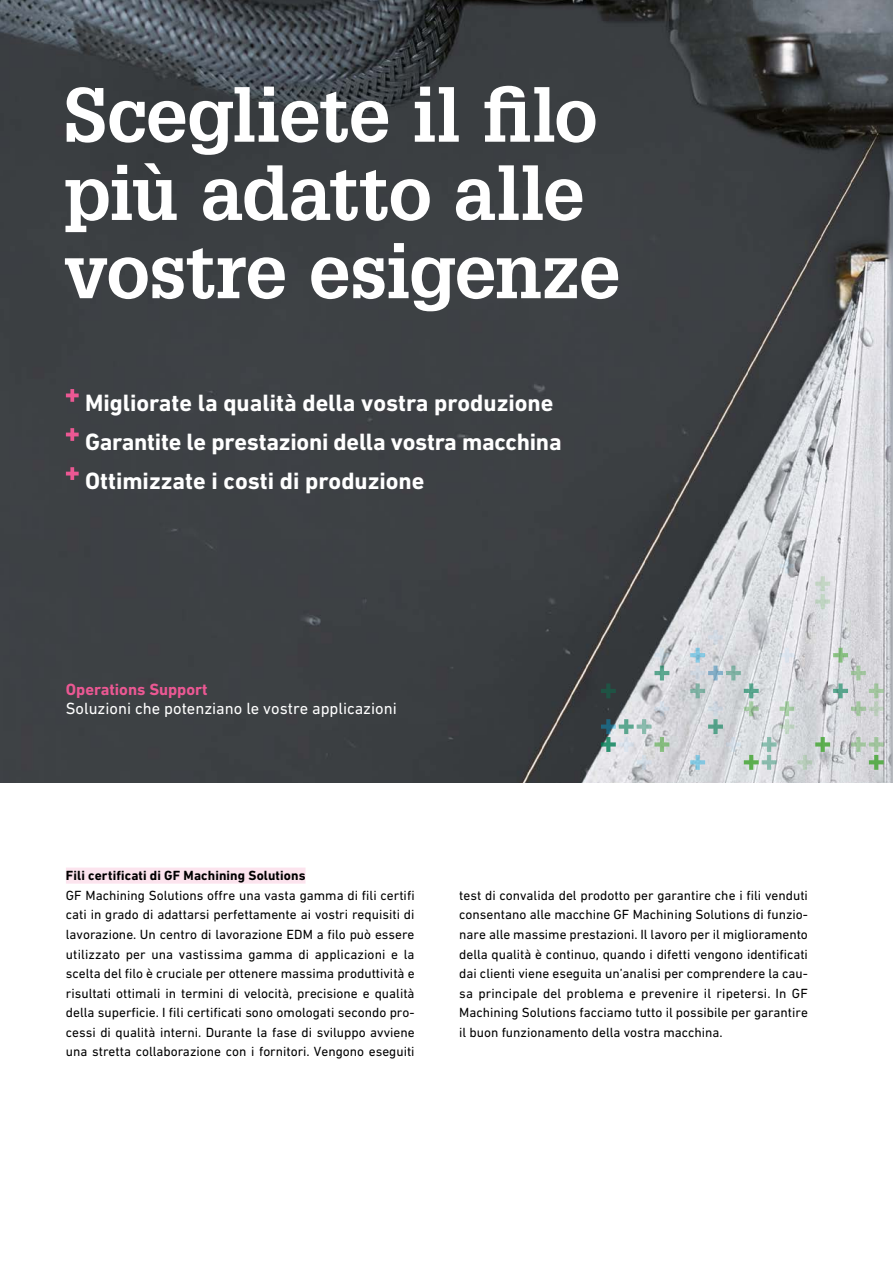
<style>
.page{position:relative;width:893px;height:1263px;background:#fff}
.page>*{position:absolute;margin:0;border:0;box-sizing:border-box;transform-origin:0 0}
.t1{font:700 75px/78.2px "Glypha LT Pro";letter-spacing:-.01em;color:#fff}
.t2{font:700 24px/39.2px "DIN Next W1 G";color:#fff}
.t3{font:16.5px "DIN Next W1 G";color:#fff}
.t4{font:700 16.5px "DIN Next W1 G";color:#eb5893}
.t5{font:13.5px/19.5px "DIN Next W1 G";color:#000;text-align:justify}
.t6{font:700 13.5px "DIN Next W1 G";letter-spacing:.01em;color:#000}
</style>
<div class="page">
<img style="left:0;top:0;width:893px;height:782px">
<svg style="left:815px;top:576px;width:15px;height:33px"></svg>
<svg style="left:779px;top:558px;width:15px;height:15px"></svg>
<svg style="left:601px;top:648px;width:68px;height:122px;background:#979fa1"></svg>
<svg style="left:690px;top:630px;width:194px;height:140px;background:#ced4d5"></svg>
<svg style="left:66px;top:389px;width:13px;height:13px"></svg>
<svg style="left:66px;top:428px;width:13px;height:13px"></svg>
<svg style="left:66px;top:467px;width:13px;height:13px"></svg>
<div style="left:66px;top:867px;width:240px;height:17px;background:#fce4ee"></div>
<h1 class="t1" style="left:64px;top:74px;width:558px">Scegliete il filo più adatto alle vostre esigenze</h1>
<h2 class="t2" style="left:85px;top:383px;width:478px">Migliorate la qualità della vostra produzione<br>Garantite le prestazioni della vostra macchina<br>Ottimizzate i costi di produzione</h2>
<p class="t4" style="left:66px;top:679px;width:143px">Operations Support</p>
<p class="t3" style="left:66px;top:699px;width:332px">Soluzioni che potenziano le vostre applicazioni</p>
<p class="t6" style="left:66px;top:868px;width:241px">Fili certificati di GF Machining Solutions</p>
<p class="t5" style="left:66px;top:885px;width:350px">GF Machining Solutions offre una vasta gamma di fili certifi cati in grado di adattarsi perfettamente ai vostri requisiti di lavorazione. Un centro di lavorazione EDM a filo può essere utilizzato per una vastissima gamma di applicazioni e la scelta del filo è cruciale per ottenere massima produttività e risultati ottimali in termini di velocità, precisione e qualità della superficie. I fili certificati sono omologati secondo pro&shy;cessi di qualità interni. Durante la fase di sviluppo avviene una stretta collaborazione con i fornitori. Vengono eseguiti</p>
<p class="t5" style="left:459px;top:885px;width:350px">test di convalida del prodotto per garantire che i fili venduti consentano alle macchine GF Machining Solutions di funzio&shy;nare alle massime prestazioni. Il lavoro per il miglioramento della qualità è continuo, quando i difetti vengono identificati dai clienti viene eseguita un’analisi per comprendere la cau&shy;sa principale del problema e prevenire il ripetersi. In GF Machining Solutions facciamo tutto il possibile per garantire il buon funzionamento della vostra macchina.</p>
</div>
